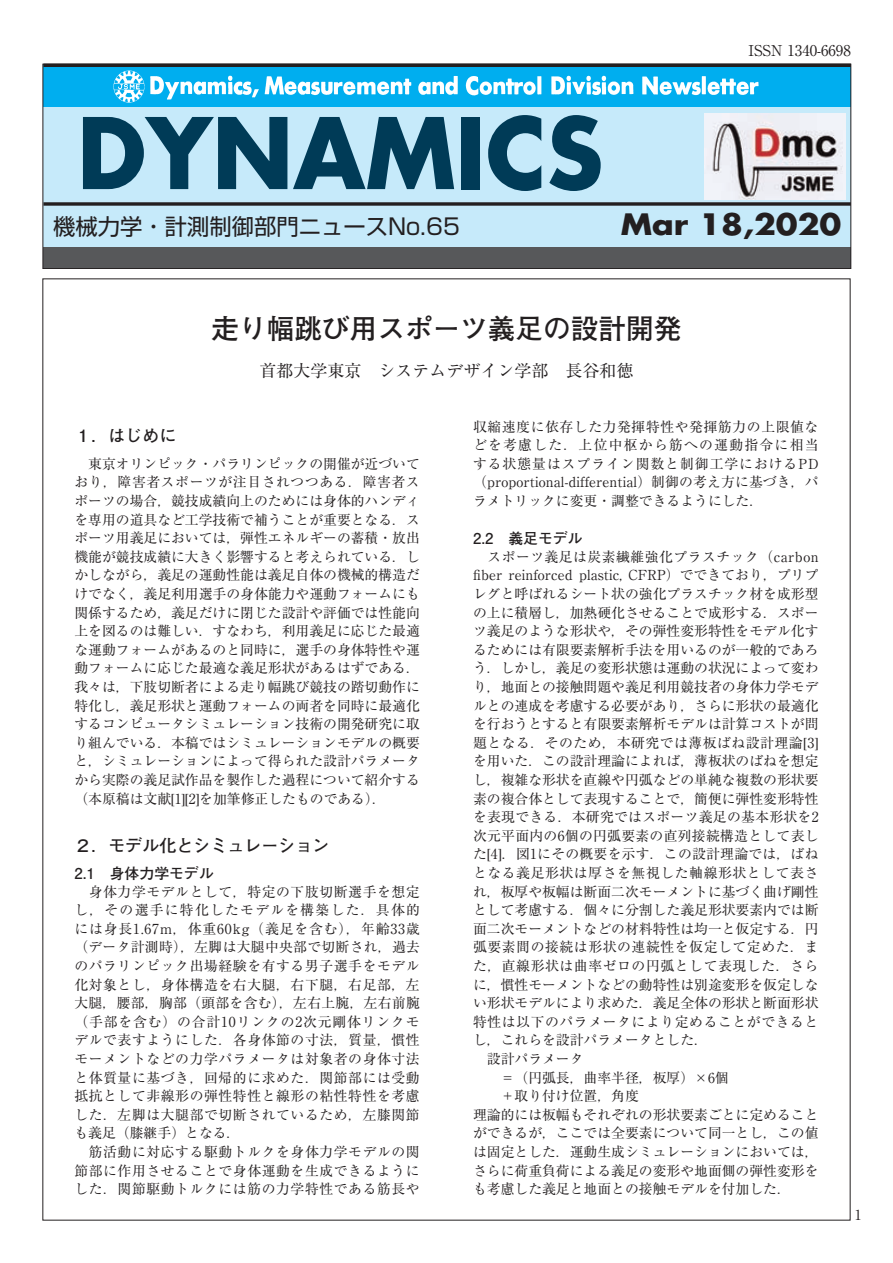
<style>
.page{position:relative;width:893px;height:1263px;background:#fff}
.page>*{position:absolute;margin:0;border:0;box-sizing:border-box;transform-origin:0 0}
.t1{font:700 95.7px "Futura";color:#003b57;scale:.96 1}
.t2{font:700 28.65px "Futura";color:#231f20;scale:1.11 1}
.t3{font:700 27.6px "Futo Go B101 Pr 6";color:#231f20}
.t4{font:22.35px "Shin Go Pr 6 N Regular 90 pv RKSJ H";color:#231f20}
.t5{font:16.95px "Ryumin Pr 6";color:#231f20}
.t6{font:700 16.95px "Futo Go B101 Pr 6";color:#231f20}
.t7{font:700 14.85px "Futo Go B101 Pr 6";color:#231f20}
.t8{font:14.85px "Ryumin Pr 6 N Reg 90 pv RKSJ H";color:#231f20}
.t9{font:13.8px/18.6px "Ryumin Pr 6";color:#231f20;text-align:justify}
.t10{font:13.8px/18.6px "Ryumin Pr 6";letter-spacing:.045em;color:#231f20}
</style>
<div class="page">
<div style="left:43px;top:65px;width:808px;height:43px;background:#00aeef"></div>
<div style="left:43px;top:107px;width:808px;height:140px;background:#c6eafa"></div>
<div style="left:43px;top:247px;width:808px;height:22px;background:#57585a"></div>
<hr style="left:43px;top:64px;width:808px;height:3px;background:#231f20">
<svg style="left:45px;top:202px;width:804px;height:4px"></svg>
<div style="left:43px;top:64px;width:808px;height:205px;border:1px solid #231f20"></div>
<img style="left:113px;top:70px;width:646px;height:32px">
<img style="left:705px;top:114px;width:141px;height:85px">
<h1 class="t1" style="left:77px;top:87px;width:550px">DYNAMICS</h1>
<p class="t8" style="left:749px;top:38px;width:104px">ISSN 1340-6698</p>
<h3 class="t4" style="left:53px;top:208px;width:408px">機械力学・計測制御部門ニュースNo.65</h3>
<h2 class="t2" style="left:621px;top:204px;width:200px">Mar 18,2020</h2>
<h3 class="t3" style="left:212px;top:306px;width:471px">走り幅跳び用スポーツ義足の設計開発</h3>
<p class="t5" style="left:259px;top:358px;width:376px">首都大学東京　システムデザイン学部　長谷和徳</p>
<p class="t6" style="left:74px;top:422px;width:104px">１．はじめに</p>
<p class="t9" style="left:74px;top:454px;width:347px">　東京オリンピック・パラリンピックの開催が近づいており，障害者スポーツが注目されつつある．障害者スポーツの場合，競技成績向上のためには身体的ハンディを専用の道具など工学技術で補うことが重要となる．スポーツ用義足においては，弾性エネルギーの蓄積・放出機能が競技成績に大きく影響すると考えられている．しかしながら，義足の運動性能は義足自体の機械的構造だけでなく，義足利用選手の身体能力や運動フォームにも関係するため，義足だけに閉じた設計や評価では性能向上を図るのは難しい．すなわち，利用義足に応じた最適な運動フォームがあるのと同時に，選手の身体特性や運動フォームに応じた最適な義足形状があるはずである．我々は，下肢切断者による走り幅跳び競技の踏切動作に特化し，義足形状と運動フォームの両者を同時に最適化するコンピュータシミュレーション技術の開発研究に取り組んでいる．本稿ではシミュレーションモデルの概要と，シミュレーションによって得られた設計パラメータから実際の義足試作品を製作した過程について紹介する（本原稿は文献[1][2]を加筆修正したものである）．</p>
<p class="t6" style="left:74px;top:832px;width:257px">２．モデル化とシミュレーション</p>
<p class="t7" style="left:74px;top:861px;width:141px">2.1　身体力学モデル</p>
<p class="t10" style="left:74px;top:881px;width:347px">　身体力学モデルとして，特定の下肢切断選手を想定し，その選手に特化したモデルを構築した．具体的には身長1.67m，体重60kg（義足を含む），年齢33歳（データ計測時），左脚は大腿中央部で切断され，過去のパラリンピック出場経験を有する男子選手をモデル化対象とし，身体構造を右大腿，右下腿，右足部，左大腿，腰部，胸部（頭部を含む），左右上腕，左右前腕（手部を含む）の合計10リンクの2次元剛体リンクモデルで表すようにした．各身体節の寸法，質量，慣性モーメントなどの力学パラメータは対象者の身体寸法と体質量に基づき，回帰的に求めた．関節部には受動抵抗として非線形の弾性特性と線形の粘性特性を考慮した．左脚は大腿部で切断されているため，左膝関節も義足（膝継手）となる．<br>　筋活動に対応する駆動トルクを身体力学モデルの関節部に作用させることで身体運動を生成できるようにした．関節駆動トルクには筋の力学特性である筋長や</p>
<p class="t9" style="left:473px;top:416px;width:347px">収縮速度に依存した力発揮特性や発揮筋力の上限値などを考慮した．上位中枢から筋への運動指令に相当する状態量はスプライン関数と制御工学におけるPD（proportional-differential）制御の考え方に基づき，パラメトリックに変更・調整できるようにした．</p>
<p class="t7" style="left:473px;top:527px;width:111px">2.2　義足モデル</p>
<p class="t9" style="left:473px;top:547px;width:347px;text-align:left">　スポーツ義足は炭素繊維強化プラスチック（carbon fiber reinforced plastic, CFRP）でできており，プリプレグと呼ばれるシート状の強化プラスチック材を成形型の上に積層し，加熱硬化させることで成形する．スポーツ義足のような形状や，その弾性変形特性をモデル化するためには有限要素解析手法を用いるのが一般的であろう．しかし，義足の変形状態は運動の状況によって変わり，地面との接触問題や義足利用競技者の身体力学モデルとの連成を考慮する必要があり，さらに形状の最適化を行おうとすると有限要素解析モデルは計算コストが問題となる．そのため，本研究では薄板ばね設計理論[3]を用いた．この設計理論によれば，薄板状のばねを想定し，複雑な形状を直線や円弧などの単純な複数の形状要素の複合体として表現することで，簡便に弾性変形特性を表現できる．本研究ではスポーツ義足の基本形状を2次元平面内の6個の円弧要素の直列接続構造として表した[4]．図1にその概要を示す．この設計理論では，ばねとなる義足形状は厚さを無視した軸線形状として表され，板厚や板幅は断面二次モーメントに基づく曲げ剛性として考慮する．個々に分割した義足形状要素内では断面二次モーメントなどの材料特性は均一と仮定する．円弧要素間の接続は形状の連続性を仮定して定めた．また，直線形状は曲率ゼロの円弧として表現した．さらに，慣性モーメントなどの動特性は別途変形を仮定しない形状モデルにより求めた．義足全体の形状と断面形状特性は以下のパラメータにより定めることができるとし，これらを設計パラメータとした．<br>　設計パラメータ<br>　　＝（円弧長，曲率半径，板厚）×6個<br>　　＋取り付け位置，角度<br>理論的には板幅もそれぞれの形状要素ごとに定めることができるが，ここでは全要素について同一とし，この値は固定とした．運動生成シミュレーションにおいては，さらに荷重負荷による義足の変形や地面側の弾性変形をも考慮した義足と地面との接触モデルを付加した．</p>
<p class="t9" style="left:855px;top:1205px;width:8px">1</p>
</div>
